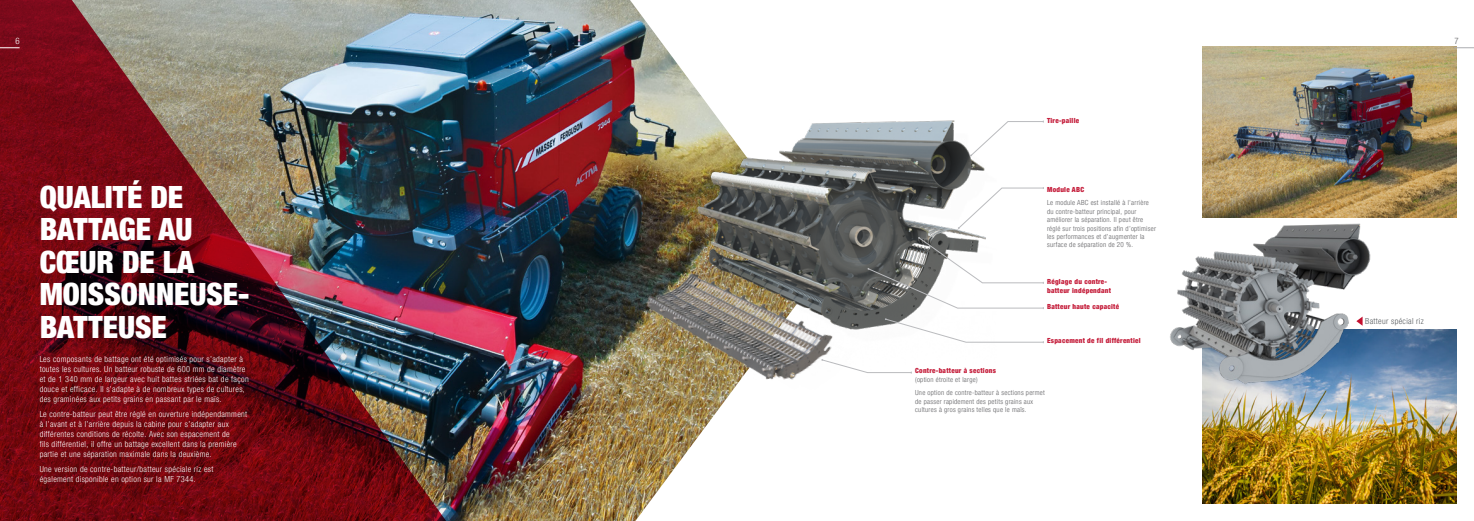
<style>
.page{position:relative;width:1474px;height:521px;background:#fff}
.page>*{position:absolute;margin:0;border:0;box-sizing:border-box;transform-origin:0 0}
.Headings-WHite{font:900 condensed 30.62px/32.4px "Helvetica Neue LTW1 G";color:#fff}
.t1{font:300 condensed 8.75px "Helvetica Neue LTW1 G";color:#fff}
.t2{font:300 condensed 8.75px "Helvetica Neue LTW1 G";color:#5f5f62}
.Body_Copy-White{font:300 condensed 8.31px/10px "Helvetica Neue LTW1 G";letter-spacing:.04em;color:#fff}
.Body_copy-Blk{font:300 condensed 8.31px "Helvetica Neue LTW1 G";letter-spacing:.04em;color:#575b5e}
.IMAGES-LEFT_ALLIGN_g{font:300 condensed 7px/8.4px "Helvetica Neue LTW1 G";letter-spacing:.04em;color:#5f5f62}
.IMAGES-LEFT_ALLIGN_g-2{font:900 condensed 7px/9.2px "Helvetica Neue LTW1 G";letter-spacing:.04em;color:#c51f3c}
.s1{font-weight:300;color:#5f5f62}
</style>
<div class="page">
<img style="left:462px;top:0;width:168px;height:521px">
<svg style="left:630px;top:0;width:587px;height:521px"></svg>
<img style="left:0;top:0;width:462px;height:521px">
<img style="left:1202px;top:330px;width:254px;height:174px">
<svg style="left:997px;top:121px;width:47px;height:35px"></svg>
<img style="left:1202px;top:47px;width:254px;height:170px">
<img style="left:1147px;top:215px;width:240px;height:174px">
<img style="left:611px;top:113px;width:386px;height:355px">
<img style="left:632px;top:63px;width:364px;height:316px">
<svg style="left:884px;top:318px;width:160px;height:25px"></svg>
<svg style="left:957px;top:187px;width:87px;height:42px"></svg>
<svg style="left:867px;top:237px;width:177px;height:72px"></svg>
<svg style="left:1356px;top:316px;width:6px;height:10px"></svg>
<svg style="left:1454px;top:48px;width:19px;height:1px"></svg>
<svg style="left:0;top:48px;width:20px;height:1px"></svg>
<p class="t1" style="left:15px;top:36px;width:6px">6</p>
<p class="t2" style="left:1454px;top:35px;width:6px">7</p>
<p class="Headings-WHite" style="left:40px;top:181px;width:211px">QUALITÉ DE<br>BATTAGE AU<br>CŒUR DE LA<br>MOISSONNEUSE-<br>BATTEUSE</p>
<p class="Body_Copy-White" style="left:40px;top:355px;width:210px">Les composants de battage ont été optimisés pour s’adapter à toutes les cultures. Un batteur robuste de 600 mm de diamètre et de 1 340 mm de largeur avec huit battes striées bat de façon douce et efficace. Il s’adapte à de nombreux types de cultures, des graminées aux petits grains en passant par le maïs.</p>
<p class="Body_Copy-White" style="left:40px;top:409px;width:209px">Le contre-batteur peut être réglé en ouverture indépendamment à l’avant et à l’arrière depuis la cabine pour s’adapter aux différentes conditions de récolte. Avec son espacement de<br>fils différentiel, il offre un battage excellent dans la première partie et une séparation maximale dans la deuxième.</p>
<p class="Body_Copy-White" style="left:40px;top:464px;width:175px">Une version de contre-batteur/batteur spéciale riz est également disponible en option sur la MF 7344.</p>
<p class="IMAGES-LEFT_ALLIGN_g-2" style="left:1047px;top:115px;width:34px">Tire-paille</p>
<p class="IMAGES-LEFT_ALLIGN_g-2" style="left:1047px;top:185px;width:39px">Module ABC</p>
<p class="IMAGES-LEFT_ALLIGN_g" style="left:1047px;top:199px;width:110px">Le module ABC est installé à l’arrière du contre-batteur principal, pour améliorer la séparation. Il peut être réglé sur trois positions afin d’optimiser les performances et d’augmenter la surface de séparation de 20 %.</p>
<p class="IMAGES-LEFT_ALLIGN_g-2" style="left:1047px;top:277px;width:65px">Réglage du contre&shy;batteur indépendant</p>
<p class="IMAGES-LEFT_ALLIGN_g-2" style="left:1047px;top:302px;width:74px">Batteur haute capacité</p>
<p class="IMAGES-LEFT_ALLIGN_g-2" style="left:1047px;top:336px;width:95px">Espacement de fil différentiel</p>
<p class="IMAGES-LEFT_ALLIGN_g-2" style="left:915px;top:367px;width:82px;line-height:8.4px">Contre-batteur à sections <span class="s1">(option étroite et large)</span></p>
<p class="IMAGES-LEFT_ALLIGN_g" style="left:915px;top:388px;width:131px">Une option de contre-batteur à sections permet de passer rapidement des petits grains aux cultures à gros grains telles que le maïs.</p>
<p class="Body_copy-Blk" style="left:1365px;top:316px;width:60px">Batteur spécial riz</p>
</div>
